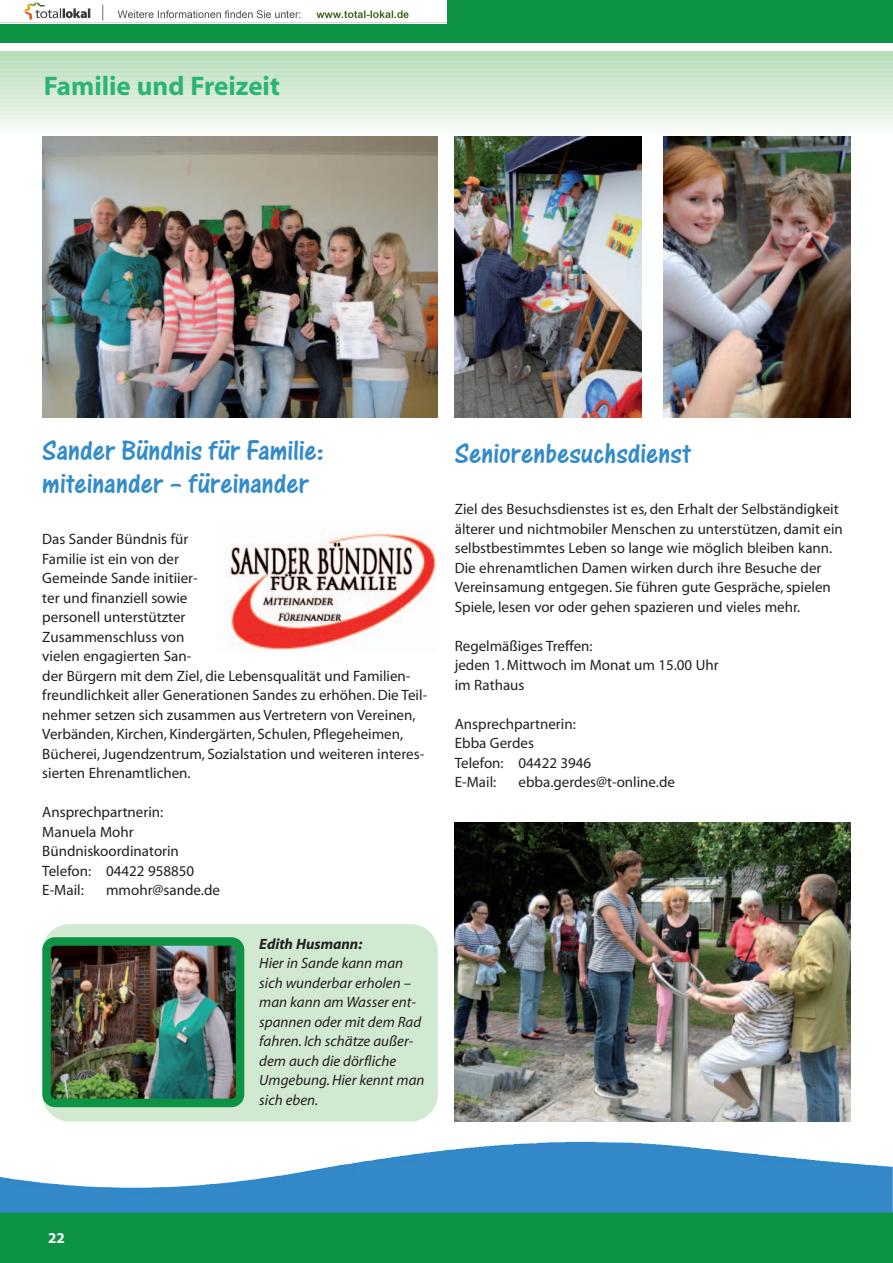
<style>
.page{position:relative;width:893px;height:1263px;background:#fff}
.page>*{position:absolute;margin:0;border:0;box-sizing:border-box;transform-origin:0 0}
.t1{font:30px/32.2px "One Stroke Script Plain";color:#348bcb}
.t2{font:700 27px "Myriad";color:#2bb572}
.t3{font:15px/19.5px "Myriad";color:#231f20}
.t4{font:italic 15px/19.5px "Myriad";color:#231f20}
.t5{font:italic 700 15px "Myriad";color:#231f20}
.t6{font:700 15px "Myriad";color:#fff}
</style>
<div class="page">
<hr style="left:0;top:52px;width:893px;height:3px;background:#abd8ad">
<hr style="left:0;top:55px;width:893px;height:3px;background:#aed9b0">
<hr style="left:0;top:58px;width:893px;height:3px;background:#b1dab3">
<hr style="left:0;top:61px;width:893px;height:3px;background:#b4dbb5">
<hr style="left:0;top:64px;width:893px;height:3px;background:#b7ddb8">
<hr style="left:0;top:67px;width:893px;height:3px;background:#badeba">
<hr style="left:0;top:70px;width:893px;height:3px;background:#bcdfbd">
<hr style="left:0;top:73px;width:893px;height:3px;background:#bfe0c0">
<hr style="left:0;top:76px;width:893px;height:3px;background:#c2e2c2">
<hr style="left:0;top:79px;width:893px;height:3px;background:#c5e3c5">
<hr style="left:0;top:82px;width:893px;height:3px;background:#c8e4c8">
<hr style="left:0;top:85px;width:893px;height:3px;background:#cae5cb">
<hr style="left:0;top:88px;width:893px;height:3px;background:#cee7ce">
<hr style="left:0;top:91px;width:893px;height:3px;background:#d1e8d0">
<hr style="left:0;top:94px;width:893px;height:3px;background:#d3e9d3">
<hr style="left:0;top:97px;width:893px;height:3px;background:#d5ead5">
<hr style="left:0;top:100px;width:893px;height:3px;background:#d9ecd8">
<hr style="left:0;top:103px;width:893px;height:3px;background:#dceddb">
<hr style="left:0;top:106px;width:893px;height:3px;background:#dfefdd">
<hr style="left:0;top:109px;width:893px;height:3px;background:#e2f0e0">
<hr style="left:0;top:112px;width:893px;height:3px;background:#e5f2e4">
<hr style="left:0;top:115px;width:893px;height:3px;background:#e8f4e7">
<hr style="left:0;top:118px;width:893px;height:3px;background:#eaf5ea">
<hr style="left:0;top:121px;width:893px;height:3px;background:#edf7ee">
<hr style="left:0;top:123px;width:893px;height:3px;background:#f1f8f0">
<hr style="left:0;top:126px;width:893px;height:3px;background:#f2f9f3">
<hr style="left:0;top:128px;width:893px;height:3px;background:#f6fbf6">
<hr style="left:0;top:131px;width:893px;height:3px;background:#f8fcf8">
<hr style="left:0;top:134px;width:893px;height:3px;background:#fbfdfc">
<div style="left:0;top:1212px;width:893px;height:51px;background:#0d9344"></div>
<div style="left:0;top:1px;width:893px;height:42px;background:#0d9344"></div>
<img style="left:0;top:1141px;width:893px;height:71px">
<div style="left:42px;top:924px;width:396px;height:197px;background:#d2e9d1;border-radius:27px"></div>
<img style="left:42px;top:937px;width:202px;height:170px">
<img style="left:228px;top:532px;width:208px;height:118px">
<img style="left:42px;top:137px;width:396px;height:280px">
<img style="left:455px;top:822px;width:395px;height:300px">
<img style="left:663px;top:137px;width:187px;height:280px">
<img style="left:455px;top:137px;width:187px;height:280px">
<img style="left:0;top:1px;width:446px;height:23px">
<h2 class="t2" style="left:44px;top:76px;width:238px">Familie und Freizeit</h2>
<h1 class="t1" style="left:42px;top:438px;width:283px">Sander Bündnis für Familie: miteinander – füreinander</h1>
<p class="t3" style="left:42px;top:531px;width:386px">Das Sander Bündnis für<br>Familie ist ein von der<br>Gemeinde Sande initiier-<br>ter und finanziell sowie<br>personell unterstützter<br>Zusammenschluss von<br>vielen engagierten San-<br>der Bürgern mit dem Ziel, die Lebensqualität und Familien&shy;freundlichkeit aller Generationen Sandes zu erhöhen. Die Teil&shy;nehmer setzen sich zusammen aus Vertretern von Vereinen, Verbänden, Kirchen, Kindergärten, Schulen, Pflegeheimen, Bücherei, Jugendzentrum, Sozialstation und weiteren interes&shy;sierten Ehrenamtlichen.</p>
<p class="t3" style="left:42px;top:804px;width:153px">Ansprechpartnerin:<br>Manuela Mohr<br>Bündniskoordinatorin<br>Telefon: 04422 958850<br>E-Mail:</p>
<p class="t3" style="left:106px;top:882px;width:115px">mmohr@sande.de</p>
<p class="t5" style="left:259px;top:938px;width:104px">Edith Husmann:</p>
<p class="t4" style="left:259px;top:954px;width:167px">Hier in Sande kann man sich wunderbar erholen – man kann am Wasser ent&shy;spannen oder mit dem Rad fahren. Ich schätze außer&shy;dem auch die dörfliche<br>Umgebung. Hier kennt man sich eben.</p>
<h1 class="t1" style="left:455px;top:440px;width:238px">Seniorenbesuchsdienst</h1>
<p class="t3" style="left:455px;top:501px;width:390px">Ziel des Besuchsdienstes ist es, den Erhalt der Selbständigkeit älterer und nichtmobiler Menschen zu unterstützen, damit ein selbstbestimmtes Leben so lange wie möglich bleiben kann.<br>Die ehrenamtlichen Damen wirken durch ihre Besuche der Vereinsamung entgegen. Sie führen gute Gespräche, spielen Spiele, lesen vor oder gehen spazieren und vieles mehr.</p>
<p class="t3" style="left:455px;top:637px;width:265px">Regelmäßiges Treffen:<br>jeden 1. Mittwoch im Monat um 15.00 Uhr im Rathaus</p>
<p class="t3" style="left:455px;top:715px;width:138px">Ansprechpartnerin:<br>Ebba Gerdes<br>Telefon: 04422 3946<br>E-Mail:</p>
<p class="t3" style="left:519px;top:774px;width:158px">ebba.gerdes@t-online.de</p>
<p class="t6" style="left:48px;top:1232px;width:18px">22</p>
</div>
